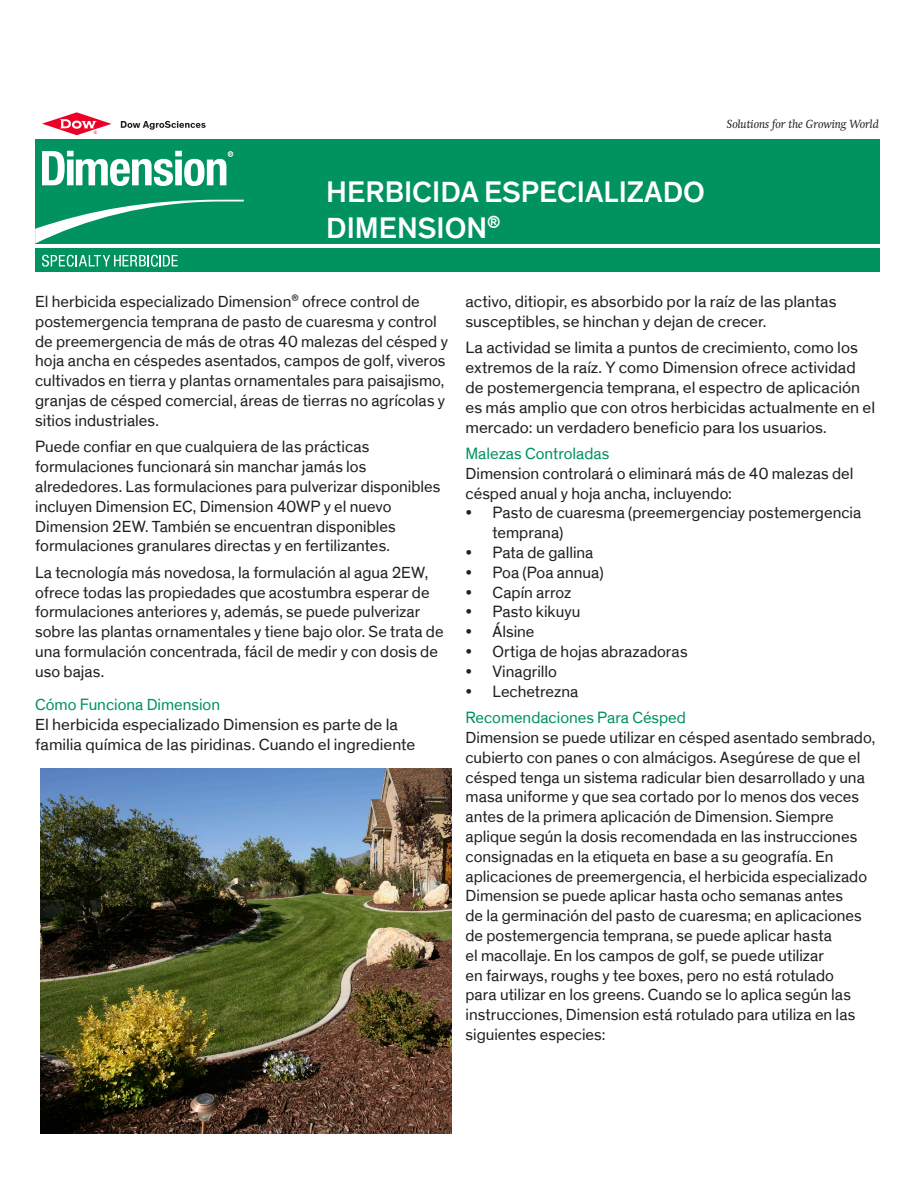
<style>
.page{position:relative;width:918px;height:1188px;background:#fff}
.page>*{position:absolute;margin:0;border:0;box-sizing:border-box;transform-origin:0 0}
.t1{font:500 30px/36px "Dow Corporate";color:#fff}
.t2{font:16.5px/19.8px "Dow Corporate";color:#231f20}
.t3{font:16.5px "Dow Corporate";color:#00935f}
.t4{font:italic 12px "Swift Neue LT Pro";color:#231f20}
</style>
<div class="page">
<img style="left:40px;top:769px;width:411px;height:365px">
<div style="left:35px;top:139px;width:845px;height:105px;background:#00935f"></div>
<div style="left:35px;top:249px;width:845px;height:23px;background:#00935f"></div>
<svg style="left:42px;top:255px;width:136px;height:12px"></svg>
<svg style="left:35px;top:150px;width:209px;height:94px"></svg>
<svg style="left:42px;top:112px;width:70px;height:23px"></svg>
<svg style="left:121px;top:121px;width:85px;height:9px"></svg>
<p class="t1" style="left:326px;top:175px;width:380px">HERBICIDA ESPECIALIZADO<br>DIMENSION<sup>®</sup></p>
<p class="t4" style="left:727px;top:117px;width:154px">Solutions for the Growing World</p>
<p class="t2" style="left:35px;top:292px;width:414px">El herbicida especializado Dimension<sup>®</sup> ofrece control de postemergencia temprana de pasto de cuaresma y control de preemergencia de más de otras 40 malezas del césped y hoja ancha en céspedes asentados, campos de golf, viveros cultivados en tierra y plantas ornamentales para paisajismo, granjas de césped comercial, áreas de tierras no agrícolas y sitios industriales.</p>
<p class="t2" style="left:35px;top:437px;width:407px">Puede confiar en que cualquiera de las prácticas formulaciones funcionará sin manchar jamás los alrededores. Las formulaciones para pulverizar disponibles incluyen Dimension EC, Dimension 40WP y el nuevo Dimension 2EW. También se encuentran disponibles formulaciones granulares directas y en fertilizantes.</p>
<p class="t2" style="left:35px;top:563px;width:410px">La tecnología más novedosa, la formulación al agua 2EW, ofrece todas las propiedades que acostumbra esperar de formulaciones anteriores y, además, se puede pulverizar sobre las plantas ornamentales y tiene bajo olor. Se trata de una formulación concentrada, fácil de medir y con dosis de uso bajas.</p>
<p class="t3" style="left:35px;top:695px;width:186px">Cómo Funciona Dimension</p>
<p class="t2" style="left:35px;top:715px;width:382px">El herbicida especializado Dimension es parte de la familia química de las piridinas. Cuando el ingrediente</p>
<p class="t2" style="left:465px;top:292px;width:373px">activo, ditiopir, es absorbido por la raíz de las plantas susceptibles, se hinchan y dejan de crecer.</p>
<p class="t2" style="left:465px;top:338px;width:411px">La actividad se limita a puntos de crecimiento, como los extremos de la raíz. Y como Dimension ofrece actividad de postemergencia temprana, el espectro de aplicación es más amplio que con otros herbicidas actualmente en el mercado: un verdadero beneficio para los usuarios.</p>
<p class="t3" style="left:465px;top:444px;width:145px">Malezas Controladas</p>
<p class="t2" style="left:465px;top:464px;width:389px">Dimension controlará o eliminará más de 40 malezas del césped anual y hoja ancha, incluyendo:</p>
<p class="t2" style="left:492px;top:503px;width:370px;text-indent:-27px">• Pasto de cuaresma (preemergenciay postemergencia temprana)</p>
<p class="t2" style="left:465px;top:543px;width:130px">• Pata de gallina</p>
<p class="t2" style="left:465px;top:563px;width:140px">• Poa (Poa annua)</p>
<p class="t2" style="left:465px;top:583px;width:108px">• Capín arroz</p>
<p class="t2" style="left:465px;top:602px;width:116px">• Pasto kikuyu</p>
<p class="t2" style="left:465px;top:622px;width:70px">• Álsine</p>
<p class="t2" style="left:465px;top:642px;width:224px">• Ortiga de hojas abrazadoras</p>
<p class="t2" style="left:465px;top:662px;width:93px">• Vinagrillo</p>
<p class="t2" style="left:465px;top:682px;width:114px">• Lechetrezna</p>
<p class="t3" style="left:465px;top:708px;width:222px">Recomendaciones Para Césped</p>
<p class="t2" style="left:465px;top:728px;width:411px">Dimension se puede utilizar en césped asentado sembrado, cubierto con panes o con almácigos. Asegúrese de que el césped tenga un sistema radicular bien desarrollado y una masa uniforme y que sea cortado por lo menos dos veces antes de la primera aplicación de Dimension. Siempre aplique según la dosis recomendada en las instrucciones consignadas en la etiqueta en base a su geografía. En aplicaciones de preemergencia, el herbicida especializado Dimension se puede aplicar hasta ocho semanas antes<br>de la germinación del pasto de cuaresma; en aplicaciones de postemergencia temprana, se puede aplicar hasta<br>el macollaje. En los campos de golf, se puede utilizar<br>en fairways, roughs y tee boxes, pero no está rotulado<br>para utilizar en los greens. Cuando se lo aplica según las instrucciones, Dimension está rotulado para utiliza en las siguientes especies:</p>
</div>
